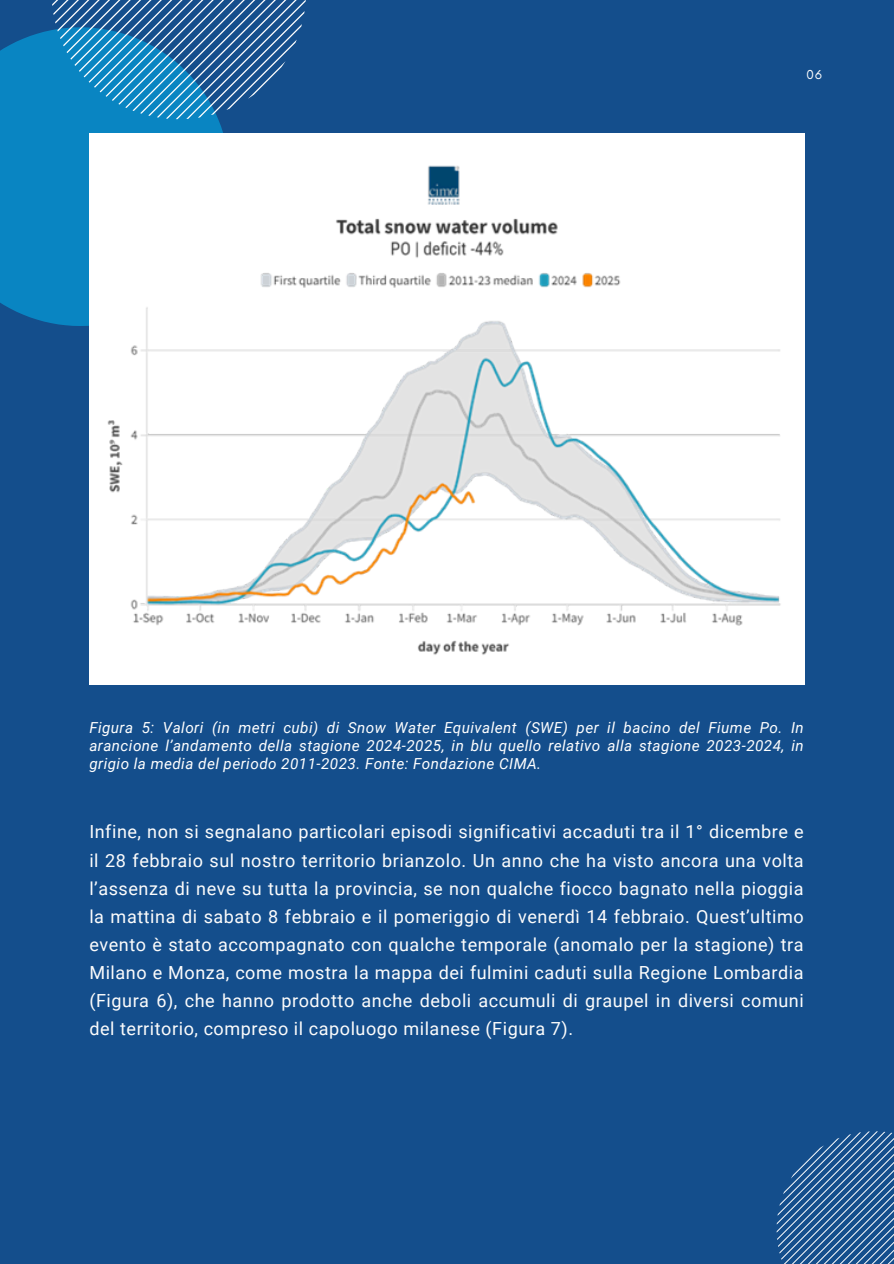
<style>
.page{position:relative;width:894px;height:1264px;background:#fff}
.page>*{position:absolute;margin:0;border:0;box-sizing:border-box;transform-origin:0 0}
.t1{font:18px/28.2px "Roboto";letter-spacing:.03em;color:#fcfcfc;text-align:justify}
.t2{font:italic 15.15px/18px "Roboto";letter-spacing:.03em;color:#fff;text-align:justify}
.t3{font:13.2px "Glacial Indifference";color:#fff}
</style>
<div class="page">
<div style="left:0;top:0;width:893px;height:1263px;background:#144e8c"></div>
<div style="left:0;top:30px;width:223px;height:296px;background:#0985c2"></div>
<svg style="left:52px;top:0;width:254px;height:119px"></svg>
<svg style="left:776px;top:1131px;width:117px;height:132px"></svg>
<div style="left:89px;top:133px;width:715px;height:551px;background:#fff"></div>
<img style="left:107px;top:165px;width:674px;height:490px">
<p class="t3" style="left:806px;top:66px;width:17px">06</p>
<p class="t2" style="left:89px;top:718px;width:715px">Figura 5: Valori (in metri cubi) di Snow Water Equivalent (SWE) per il bacino del Fiume Po. In arancione l’andamento della stagione 2024-2025, in blu quello relativo alla stagione 2023-2024, in grigio la media del periodo 2011-2023. Fonte: Fondazione CIMA.</p>
<p class="t1" style="left:89px;top:818px;width:715px">Infine, non si segnalano particolari episodi significativi accaduti tra il 1° dicembre e il 28 febbraio sul nostro territorio brianzolo. Un anno che ha visto ancora una volta l’assenza di neve su tutta la provincia, se non qualche fiocco bagnato nella pioggia la mattina di sabato 8 febbraio e il pomeriggio di venerdì 14 febbraio. Quest’ultimo evento è stato accompagnato con qualche temporale (anomalo per la stagione) tra Milano e Monza, come mostra la mappa dei fulmini caduti sulla Regione Lombardia (Figura 6), che hanno prodotto anche deboli accumuli di graupel in diversi comuni del territorio, compreso il capoluogo milanese (Figura 7).</p>
</div>
